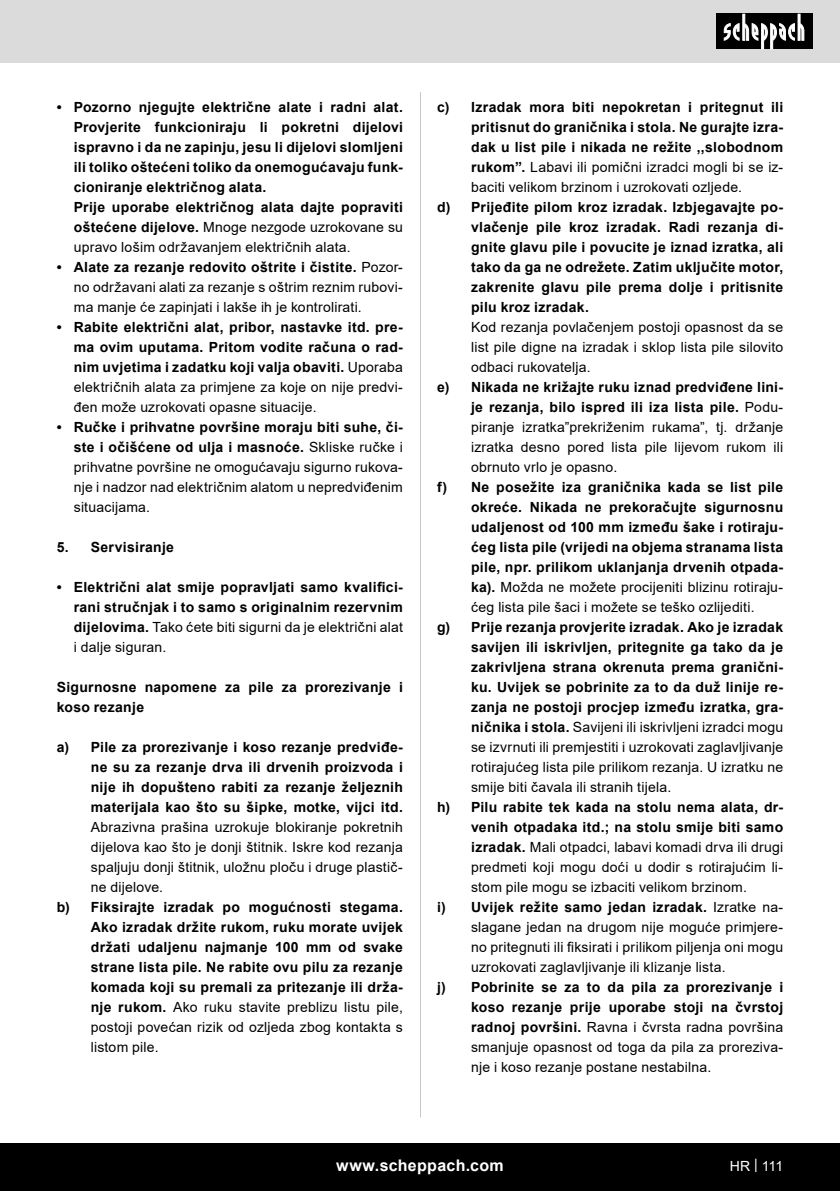
<style>
.page{position:relative;width:840px;height:1191px;background:#fff}
.page>*{position:absolute;margin:0;border:0;box-sizing:border-box;transform-origin:0 0}
.t1{font:700 16px "Arial";letter-spacing:.02em;color:#fff}
.t2{font:700 14px/20px "Arial";letter-spacing:.02em;color:#000;text-align:justify}
.t3{font:14px/20px "Arial";letter-spacing:.015em;color:#000;text-align:justify}
.t4{font:14px "Arial";color:#fff}
.s1{font-weight:700}
.s2{font-weight:400}
</style>
<div class="page">
<div style="left:0;top:0;width:839px;height:63px;background:#dbdbdb"></div>
<div style="left:0;top:1143px;width:839px;height:48px;background:#000"></div>
<div style="left:716px;top:14px;width:96px;height:35px;background:#000"></div>
<svg style="left:723px;top:14px;width:81px;height:35px"></svg>
<hr style="left:420px;top:92px;width:1px;height:1025px;background:#c7c7c7">
<p class="t2" style="left:74px;top:97px;width:330px;text-indent:-17px">• Pozorno njegujte električne alate i radni alat.<br>Provjerite funkcioniraju li pokretni dijelovi ispravno i da ne zapinju, jesu li dijelovi slomljeni ili toliko oštećeni toliko da onemogućavaju funk&shy;cioniranje električnog alata.</p>
<p class="t3" style="left:74px;top:197px;width:330px"><span class="s1">Prije uporabe električnog alata dajte popraviti oštećene dijelove.</span> Mnoge nezgode uzrokovane su upravo lošim održavanjem električnih alata.</p>
<p class="t3" style="left:74px;top:257px;width:330px;text-indent:-17px"><span class="s1">• Alate za rezanje redovito oštrite i čistite.</span> Pozor&shy;no održavani alati za rezanje s oštrim reznim rubovi&shy;ma manje će zapinjati i lakše ih je kontrolirati.</p>
<p class="t2" style="left:74px;top:317px;width:330px;text-indent:-17px">• Rabite električni alat, pribor, nastavke itd. pre&shy;ma ovim uputama. Pritom vodite računa o rad&shy;nim uvjetima i zadatku koji valja obaviti. <span class="s2">Uporaba električnih alata za primjene za koje on nije predvi&shy;đen može uzrokovati opasne situacije.</span></p>
<p class="t3" style="left:74px;top:417px;width:330px;text-indent:-17px"><span class="s1">• Ručke i prihvatne površine moraju biti suhe, či&shy;ste i očišćene od ulja i masnoće.</span> Skliske ručke i prihvatne površine ne omogućavaju sigurno rukova&shy;nje i nadzor nad električnim alatom u nepredviđenim situacijama.</p>
<p class="t2" style="left:57px;top:537px;width:119px">5. Servisiranje</p>
<p class="t2" style="left:74px;top:577px;width:330px;text-indent:-17px">• Električni alat smije popravljati samo kvalifici&shy;rani stručnjak i to samo s originalnim rezervnim dijelovima. <span class="s2">Tako ćete biti sigurni da je električni alat i dalje siguran.</span></p>
<p class="t2" style="left:57px;top:677px;width:347px">Sigurnosne napomene za pile za prorezivanje i koso rezanje</p>
<p class="t2" style="left:91px;top:737px;width:313px;text-indent:-34px">a) Pile za prorezivanje i koso rezanje predviđe&shy;ne su za rezanje drva ili drvenih proizvoda i nije ih dopušteno rabiti za rezanje željeznih materijala kao što su šipke, motke, vijci itd.<br><span class="s2">Abrazivna prašina uzrokuje blokiranje pokretnih dijelova kao što je donji štitnik. Iskre kod rezanja spaljuju donji štitnik, uložnu ploču i druge plastič&shy;ne dijelove.</span></p>
<p class="t2" style="left:91px;top:897px;width:313px;text-indent:-34px">b) Fiksirajte izradak po mogućnosti stegama.<br>Ako izradak držite rukom, ruku morate uvijek držati udaljenu najmanje 100 mm od svake strane lista pile. Ne rabite ovu pilu za rezanje komada koji su premali za pritezanje ili drža&shy;nje rukom. <span class="s2">Ako ruku stavite preblizu listu pile, postoji povećan rizik od ozljeda zbog kontakta s listom pile.</span></p>
<p class="t2" style="left:471px;top:97px;width:313px;text-indent:-34px">c) Izradak mora biti nepokretan i pritegnut ili pritisnut do graničnika i stola. Ne gurajte izra&shy;dak u list pile i nikada ne režite ,,slobodnom rukom”. <span class="s2">Labavi ili pomični izradci mogli bi se iz&shy;baciti velikom brzinom i uzrokovati ozljede.</span></p>
<p class="t2" style="left:471px;top:197px;width:313px;text-indent:-34px">d) Prijeđite pilom kroz izradak. Izbjegavajte po&shy;vlačenje pile kroz izradak. Radi rezanja di&shy;gnite glavu pile i povucite je iznad izratka, ali tako da ga ne odrežete. Zatim uključite motor, zakrenite glavu pile prema dolje i pritisnite pilu kroz izradak.</p>
<p class="t3" style="left:471px;top:317px;width:313px">Kod rezanja povlačenjem postoji opasnost da se list pile digne na izradak i sklop lista pile silovito odbaci rukovatelja.</p>
<p class="t3" style="left:471px;top:377px;width:313px;text-indent:-34px"><span class="s1">e) Nikada ne križajte ruku iznad predviđene lini&shy;je rezanja, bilo ispred ili iza lista pile.</span> Podu&shy;piranje izratka”prekriženim rukama”, tj. držanje izratka desno pored lista pile lijevom rukom ili obrnuto vrlo je opasno.</p>
<p class="t2" style="left:471px;top:477px;width:313px;text-indent:-34px">f) Ne posežite iza graničnika kada se list pile okreće. Nikada ne prekoračujte sigurnosnu udaljenost od 100 mm između šake i rotiraju&shy;ćeg lista pile (vrijedi na objema stranama lista pile, npr. prilikom uklanjanja drvenih otpada&shy;ka). <span class="s2">Možda ne možete procijeniti blizinu rotiraju&shy;ćeg lista pile šaci i možete se teško ozlijediti.</span></p>
<p class="t2" style="left:471px;top:617px;width:313px;text-indent:-34px">g) Prije rezanja provjerite izradak. Ako je izradak savijen ili iskrivljen, pritegnite ga tako da je zakrivljena strana okrenuta prema granični&shy;ku. Uvijek se pobrinite za to da duž linije re&shy;zanja ne postoji procjep između izratka, gra&shy;ničnika i stola. <span class="s2">Savijeni ili iskrivljeni izradci mogu se izvrnuti ili premjestiti i uzrokovati zaglavljivanje rotirajućeg lista pile prilikom rezanja. U izratku ne smije biti čavala ili stranih tijela.</span></p>
<p class="t3" style="left:471px;top:797px;width:313px;text-indent:-34px"><span class="s1">h) Pilu rabite tek kada na stolu nema alata, dr&shy;venih otpadaka itd.; na stolu smije biti samo izradak.</span> Mali otpadci, labavi komadi drva ili drugi predmeti koji mogu doći u dodir s rotirajućim li&shy;stom pile mogu se izbaciti velikom brzinom.</p>
<p class="t3" style="left:471px;top:897px;width:313px;text-indent:-34px"><span class="s1">i) Uvijek režite samo jedan izradak.</span> Izratke na&shy;slagane jedan na drugom nije moguće primjere&shy;no pritegnuti ili fiksirati i prilikom piljenja oni mogu uzrokovati zaglavljivanje ili klizanje lista.</p>
<p class="t3" style="left:471px;top:977px;width:313px;text-indent:-34px"><span class="s1">j) Pobrinite se za to da pila za prorezivanje i koso rezanje prije uporabe stoji na čvrstoj radnoj površini.</span> Ravna i čvrsta radna površina smanjuje opasnost od toga da pila za proreziva&shy;nje i koso rezanje postane nestabilna.</p>
<p class="t1" style="left:336px;top:1154px;width:169px">www.scheppach.com</p>
<p class="t4" style="left:729px;top:1156px;width:55px">HR | 111</p>
</div>
